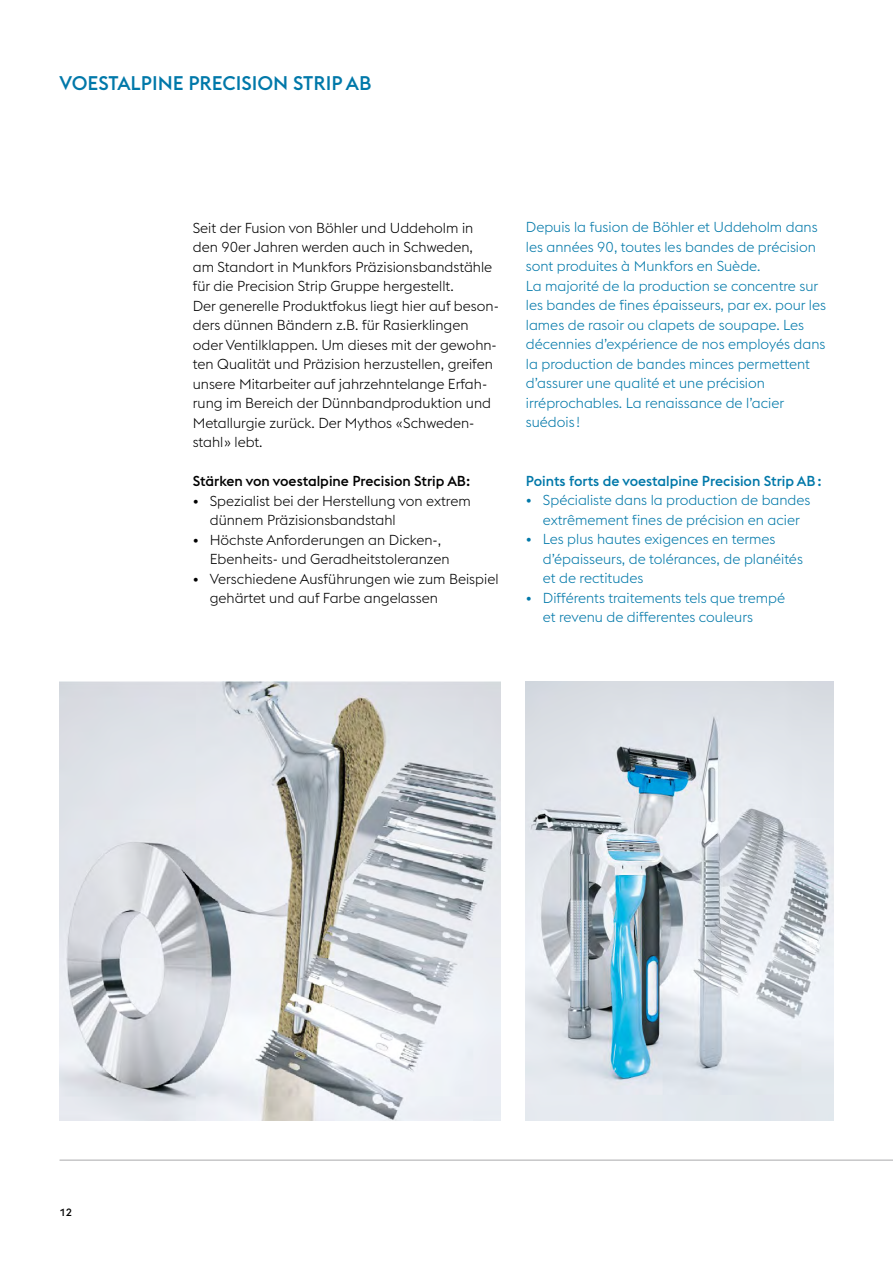
<style>
.page{position:relative;width:893px;height:1263px;background:#fff}
.page>*{position:absolute;margin:0;border:0;box-sizing:border-box;transform-origin:0 0}
.t1{font:500 19.5px "voestalpine";color:#0078a9}
.t2{font:300 14.25px/19.5px "voestalpine";color:#000}
.t3{font:300 14.25px/19.5px "voestalpine";color:#0078a9}
.t4{font:500 14.25px "voestalpine";color:#0078a9}
.t5{font:500 14.25px "voestalpine";color:#000}
.t6{font:500 10.5px "voestalpine";color:#000}
</style>
<div class="page">
<hr style="left:60px;top:1159px;width:833px;height:2px;background:#c6c6c7">
<img style="left:60px;top:681px;width:440px;height:439px">
<img style="left:526px;top:681px;width:307px;height:439px">
<h1 class="t1" style="left:60px;top:72px;width:313px">VOESTALPINE PRECISION STRIP AB</h1>
<p class="t2" style="left:193px;top:218px;width:308px">Seit der Fusion von Böhler und Uddeholm in den 90er Jahren werden auch in Schweden,<br>am Standort in Munkfors Präzisionsbandstähle für die Precision Strip Gruppe hergestellt.<br>Der generelle Produktfokus liegt hier auf beson&shy;ders dünnen Bändern z.B. für Rasierklingen oder Ventilklappen. Um dieses mit der gewohn&shy;ten Qualität und Präzision herzustellen, greifen unsere Mitarbeiter auf jahrzehntelange Erfah&shy;rung im Bereich der Dünnbandproduktion und Metallurgie zurück. Der Mythos «Schweden&shy;stahl» lebt.</p>
<p class="t5" style="left:193px;top:472px;width:279px">Stärken von voestalpine Precision Strip AB:</p>
<p class="t2" style="left:210px;top:491px;width:263px;text-indent:-17px">• Spezialist bei der Herstellung von extrem dünnem Präzisionsbandstahl</p>
<p class="t2" style="left:210px;top:530px;width:241px;text-indent:-17px">• Höchste Anforderungen an Dicken-,<br>Ebenheits- und Geradheitstoleranzen</p>
<p class="t2" style="left:210px;top:569px;width:290px;text-indent:-17px">• Verschiedene Ausführungen wie zum Beispiel gehärtet und auf Farbe angelassen</p>
<p class="t3" style="left:526px;top:218px;width:302px">Depuis la fusion de Böhler et Uddeholm dans les années 90, toutes les bandes de précision sont produites à Munkfors en Suède.<br>La majorité de la production se concentre sur les bandes de fines épaisseurs, par ex. pour les lames de rasoir ou clapets de soupape. Les décennies d’expérience de nos employés dans la production de bandes minces permettent d’assurer une qualité et une précision irréprochables. La renaissance de l’acier suédois !</p>
<p class="t4" style="left:526px;top:472px;width:297px">Points forts de voestalpine Precision Strip AB:</p>
<p class="t3" style="left:526px;top:491px;width:286px;text-align:center">• Spécialiste dans la production de bandes extrêmement fines de précision en acier</p>
<p class="t3" style="left:543px;top:530px;width:262px;text-indent:-17px">• Les plus hautes exigences en termes d’épaisseurs, de tolérances, de planéités et de rectitudes</p>
<p class="t3" style="left:543px;top:588px;width:244px;text-indent:-17px">• Différents traitements tels que trempé et revenu de differentes couleurs</p>
<p class="t6" style="left:60px;top:1205px;width:14px">12</p>
</div>
